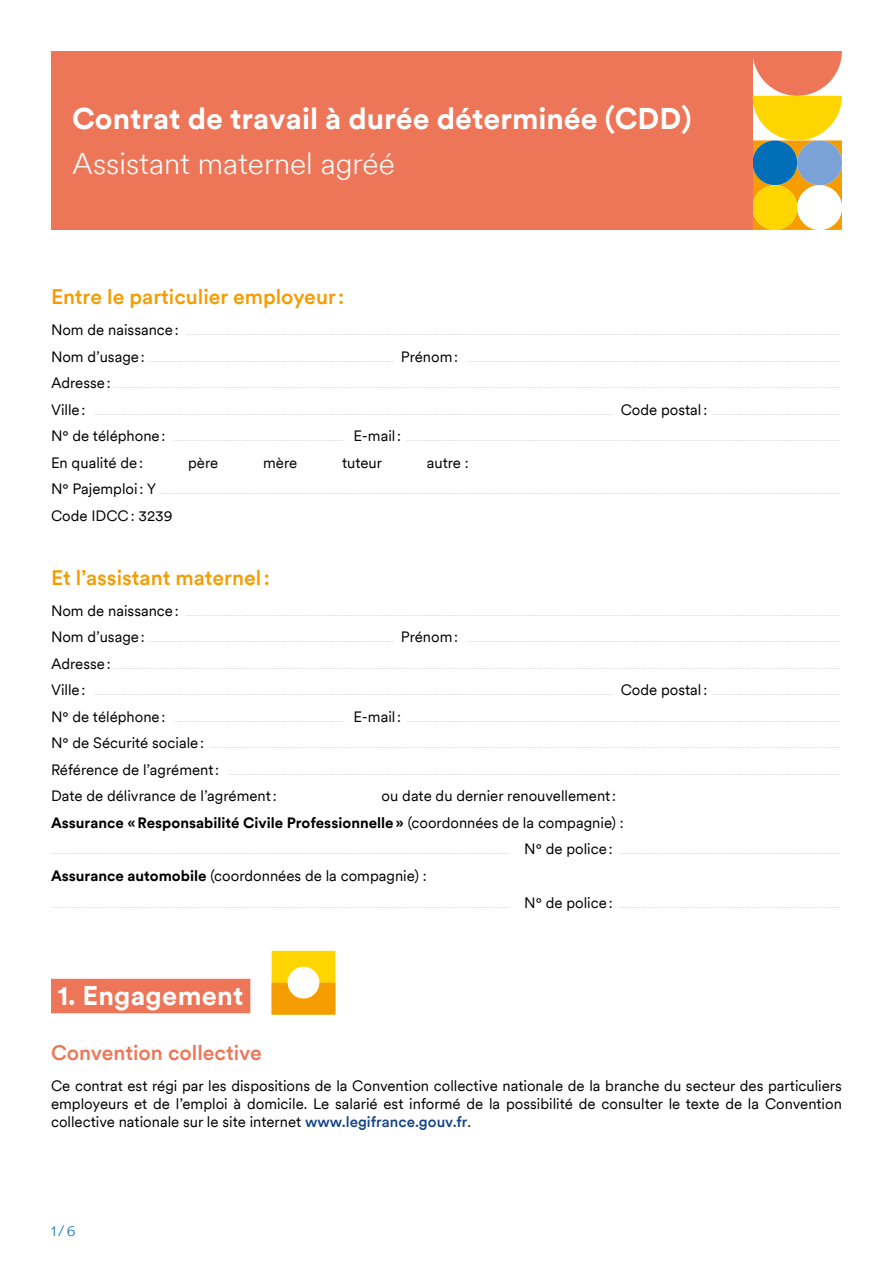
<style>
.page{position:relative;width:893px;height:1263px;background:#fff}
.page>*{position:absolute;margin:0;border:0;box-sizing:border-box;transform-origin:0 0}
.Couv_1{font:700 30px "Circular";color:#fff}
.Couv_1-2{font:300 30px "Circular";color:#fff}
.Titre_H1_surligné{font:700 27px "Circular";letter-spacing:.01em;color:#fff}
.Sous_titre{font:500 21px "Circular";color:#f59c00}
.Sous_titre-2{font:500 21px "Circular";color:#ee7658}
.Texte_courant{font:15px/18px "Circular";color:#000;text-align:justify}
.Texte_courant-2{font:700 15px "Circular";color:#000}
.t1{font:300 15px "Circular";color:#006fb8}
.Texte_courant-3{font:100 9px "Circular";color:#9d9d9c}
.s1{font-weight:400;font-size:15px;color:#000}
.s2{font-weight:400}
.s3{font-weight:700}
.s4{font-weight:500;color:#154389}
</style>
<div class="page">
<div style="left:51px;top:51px;width:701px;height:179px;background:#ee7658"></div>
<div style="left:51px;top:979px;width:199px;height:34px;background:#ee7658"></div>
<svg style="left:272px;top:951px;width:63px;height:63px"></svg>
<svg style="left:752px;top:51px;width:90px;height:179px"></svg>
<p class="Couv_1" style="left:72px;top:98px;width:621px">Contrat de travail à durée déterminée (CDD)</p>
<p class="Couv_1-2" style="left:72px;top:143px;width:324px">Assistant maternel agréé</p>
<h2 class="Sous_titre" style="left:51px;top:283px;width:295px">Entre le particulier employeur:</h2>
<p class="Texte_courant-3" style="left:51px;top:326px;width:791px"><span class="s1">Nom de naissance:</span> ……………………………………………………………………………………………………………………………………………………………………………………………………………………………………………………………………………………………</p>
<p class="Texte_courant-3" style="left:51px;top:353px;width:791px"><span class="s1">Nom d’usage:</span> ………………………………………………………………………………………………………… <span class="s1">Prénom:</span> …………………………………………………………………………………………………………………………………………………………………</p>
<p class="Texte_courant-3" style="left:51px;top:379px;width:791px"><span class="s1">Adresse:</span> ……………………………………………………………………………………………………………………………………………………………………………………………………………………………………………………………………………………………………………………………</p>
<p class="Texte_courant-3" style="left:51px;top:406px;width:791px"><span class="s1">Ville:</span> ………………………………………………………………………………………………………………………………………………………………………………………………………………………………… <span class="s1">Code postal:</span> ………………………………………………………</p>
<p class="Texte_courant-3" style="left:51px;top:432px;width:791px"><span class="s1">N° de téléphone:</span> ………………………………………………………………………… <span class="s1">E-mail:</span> ……………………………………………………………………………………………………………………………………………………………………………………………</p>
<p class="Texte_courant" style="left:51px;top:453px;width:94px">En qualité de:</p>
<p class="Texte_courant" style="left:188px;top:453px;width:32px">père</p>
<p class="Texte_courant" style="left:263px;top:453px;width:36px">mère</p>
<p class="Texte_courant" style="left:342px;top:453px;width:42px">tuteur</p>
<p class="Texte_courant" style="left:427px;top:453px;width:43px">autre :</p>
<p class="Texte_courant-3" style="left:51px;top:485px;width:791px"><span class="s1">N° Pajemploi: Y</span> ………………………………………………………………………………………………………………………………………………………………………………………………………………………………………………………………………………………………………</p>
<p class="Texte_courant" style="left:51px;top:506px;width:123px">Code IDCC: 3239</p>
<h2 class="Sous_titre" style="left:51px;top:563px;width:220px">Et l’assistant maternel:</h2>
<p class="Texte_courant-3" style="left:51px;top:607px;width:791px"><span class="s1">Nom de naissance:</span> ……………………………………………………………………………………………………………………………………………………………………………………………………………………………………………………………………………………………</p>
<p class="Texte_courant-3" style="left:51px;top:633px;width:791px"><span class="s1">Nom d’usage:</span> ………………………………………………………………………………………………………… <span class="s1">Prénom:</span> …………………………………………………………………………………………………………………………………………………………………</p>
<p class="Texte_courant-3" style="left:51px;top:660px;width:791px"><span class="s1">Adresse:</span> ……………………………………………………………………………………………………………………………………………………………………………………………………………………………………………………………………………………………………………………………</p>
<p class="Texte_courant-3" style="left:51px;top:686px;width:791px"><span class="s1">Ville:</span> ………………………………………………………………………………………………………………………………………………………………………………………………………………………………… <span class="s1">Code postal:</span> ………………………………………………………</p>
<p class="Texte_courant-3" style="left:51px;top:713px;width:791px"><span class="s1">N° de téléphone:</span> ………………………………………………………………………… <span class="s1">E-mail:</span> ……………………………………………………………………………………………………………………………………………………………………………………………</p>
<p class="Texte_courant-3" style="left:51px;top:739px;width:791px"><span class="s1">N° de Sécurité sociale:</span> …………………………………………………………………………………………………………………………………………………………………………………………………………………………………………………………………………………</p>
<p class="Texte_courant-3" style="left:51px;top:766px;width:791px"><span class="s1">Référence de l’agrément:</span> …………………………………………………………………………………………………………………………………………………………………………………………………………………………………………………………………………</p>
<p class="Texte_courant" style="left:51px;top:786px;width:227px">Date de délivrance de l’agrément:</p>
<p class="Texte_courant" style="left:382px;top:786px;width:236px">ou date du dernier renouvellement:</p>
<p class="Texte_courant-2" style="left:51px;top:812px;width:574px">Assurance «Responsabilité Civile Professionnelle» <span class="s2">(coordonnées de la compagnie) :</span></p>
<p class="Texte_courant-3" style="left:51px;top:845px;width:791px">……………………………………………………………………………………………………………………………………………………………………………………………………… <span class="s1">N° de police:</span> ………………………………………………………………………………………………</p>
<p class="Texte_courant" style="left:51px;top:866px;width:377px"><span class="s3">Assurance automobile</span> (coordonnées de la compagnie) :</p>
<p class="Texte_courant-3" style="left:51px;top:898px;width:791px">……………………………………………………………………………………………………………………………………………………………………………………………………… <span class="s1">N° de police:</span> ………………………………………………………………………………………………</p>
<h1 class="Titre_H1_surligné" style="left:58px;top:977px;width:187px">1. Engagement</h1>
<h2 class="Sous_titre-2" style="left:51px;top:1038px;width:212px">Convention collective</h2>
<p class="Texte_courant" style="left:51px;top:1076px;width:792px">Ce contrat est régi par les dispositions de la Convention collective nationale de la branche du secteur des particuliers employeurs et de l’emploi à domicile. Le salarié est informé de la possibilité de consulter le texte de la Convention collective nationale sur le site internet <span class="s4">www.legifrance.gouv.fr</span>.</p>
<h3 class="t1" style="left:51px;top:1221px;width:26px">1/6</h3>
</div>
